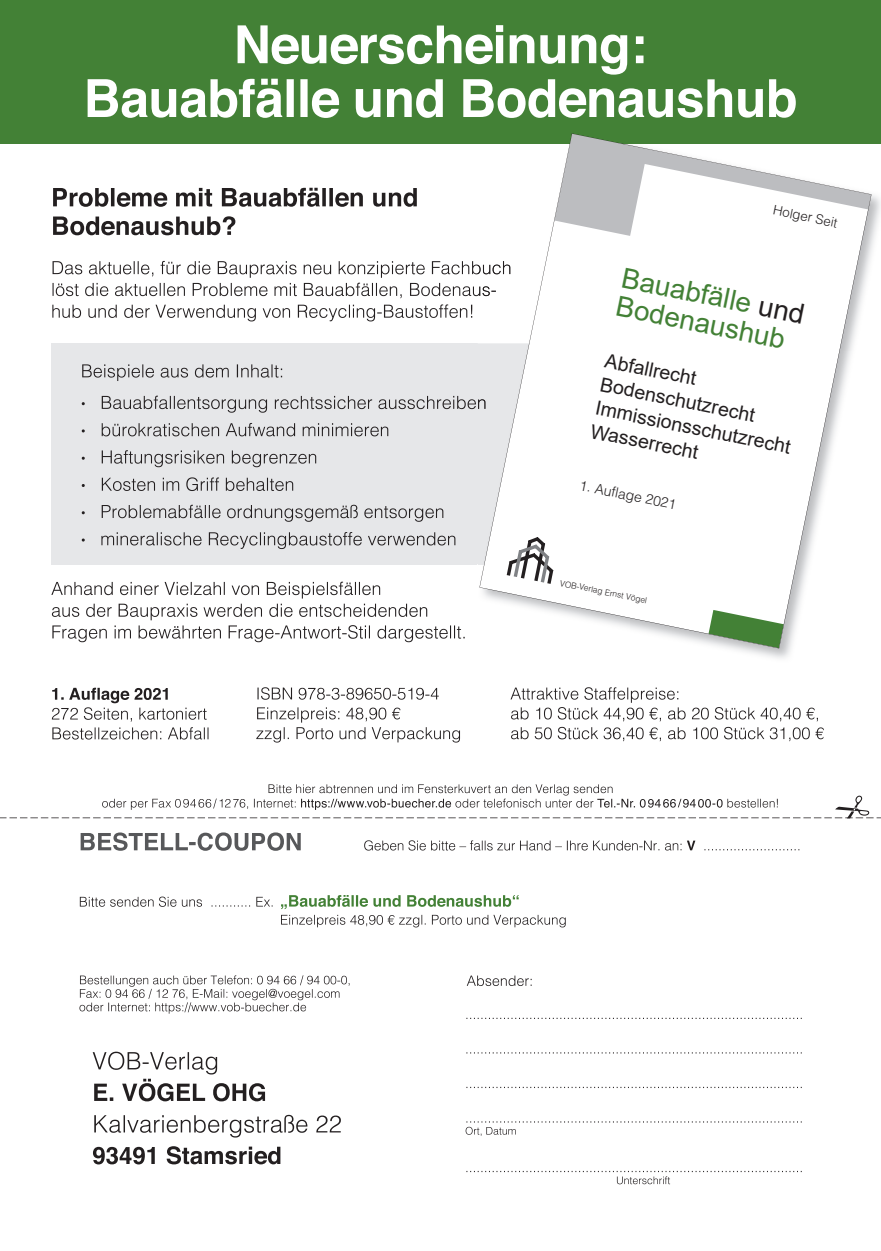
<style>
.page{position:relative;width:881px;height:1251px;background:#fff}
.page>*{position:absolute;margin:0;border:0;box-sizing:border-box;transform-origin:0 0}
.t1{font:27.9px/28.8px "Arial";color:#438136}
.t2{font:19.65px/24px "Arial";color:#231f20}
.t3{font:300 13.95px "Helvetica";color:#231f20}
.t4{font:300 13.2px "Helvetica";color:#231f20}
.t5{font:300 8.4px "Helvetica";color:#231f20}
.s1{color:#231f20}
</style>
<div class="page">
<div style="left:51px;top:343px;width:621px;height:222px;background:#e6e7e9"></div>
<svg style="left:82px;top:364px;width:200px;height:17px"></svg>
<svg style="left:102px;top:423px;width:286px;height:13px"></svg>
<svg style="left:102px;top:450px;width:214px;height:17px"></svg>
<svg style="left:102px;top:477px;width:191px;height:14px"></svg>
<svg style="left:102px;top:504px;width:341px;height:17px"></svg>
<svg style="left:101px;top:532px;width:354px;height:17px"></svg>
<div style="left:0;top:0;width:880px;height:144px;background:#438136"></div>
<svg style="left:88px;top:25px;width:707px;height:93px"></svg>
<svg style="left:52px;top:261px;width:425px;height:37px"></svg>
<svg style="left:52px;top:304px;width:420px;height:17px"></svg>
<svg style="left:51px;top:581px;width:413px;height:61px"></svg>
<svg style="left:80px;top:896px;width:122px;height:10px"></svg>
<svg style="left:211px;top:896px;width:61px;height:10px"></svg>
<svg style="left:281px;top:895px;width:284px;height:32px"></svg>
<svg style="left:0;top:784px;width:880px;height:34px"></svg>
<svg style="left:93px;top:1051px;width:172px;height:50px"></svg>
<svg style="left:94px;top:1114px;width:247px;height:23px"></svg>
<svg style="left:93px;top:1146px;width:187px;height:18px"></svg>
<svg style="left:467px;top:975px;width:64px;height:10px"></svg>
<svg style="left:466px;top:1017px;width:332px;height:1px"></svg>
<svg style="left:466px;top:1052px;width:335px;height:1px"></svg>
<svg style="left:466px;top:1086px;width:332px;height:1px"></svg>
<svg style="left:465px;top:1121px;width:336px;height:14px"></svg>
<svg style="left:466px;top:1170px;width:335px;height:13px"></svg>
<svg style="left:79px;top:975px;width:270px;height:38px"></svg>
<svg style="left:81px;top:832px;width:219px;height:18px"></svg>
<svg style="left:364px;top:840px;width:331px;height:10px"></svg>
<svg style="left:704px;top:849px;width:95px;height:1px"></svg>
<img style="left:729px;top:648px;width:62px;height:10px">
<svg style="left:102px;top:395px;width:377px;height:17px"></svg>
<svg style="left:479px;top:133px;width:392px;height:515px"></svg>
<svg style="left:53px;top:188px;width:363px;height:19px"></svg>
<svg style="left:53px;top:216px;width:182px;height:19px"></svg>
<svg style="left:52px;top:687px;width:155px;height:34px"></svg>
<svg style="left:52px;top:727px;width:156px;height:12px"></svg>
<svg style="left:510px;top:687px;width:313px;height:54px"></svg>
<svg style="left:257px;top:687px;width:35px;height:12px"></svg>
<svg style="left:298px;top:687px;width:140px;height:12px"></svg>
<svg style="left:256px;top:707px;width:204px;height:35px"></svg>
<p class="t4" style="left:774px;top:202px;width:67px;rotate:11deg">Holger Seit</p>
<h1 class="t1" style="left:625px;top:262px;width:187px;rotate:12deg">Bauabfälle <span class="s1">und<br></span>Bodenaushub</h1>
<p class="t2" style="left:607px;top:348px;width:201px;rotate:12deg">Abfallrecht<br>Bodenschutzrecht<br>Immissionsschutzrecht<br>Wasserrecht</p>
<p class="t3" style="left:581px;top:476px;width:100px;rotate:12deg">1. Auflage 2021</p>
<p class="t5" style="left:560px;top:577px;width:90px;rotate:11deg">VOB-Verlag Ernst Vögel</p>
</div>
